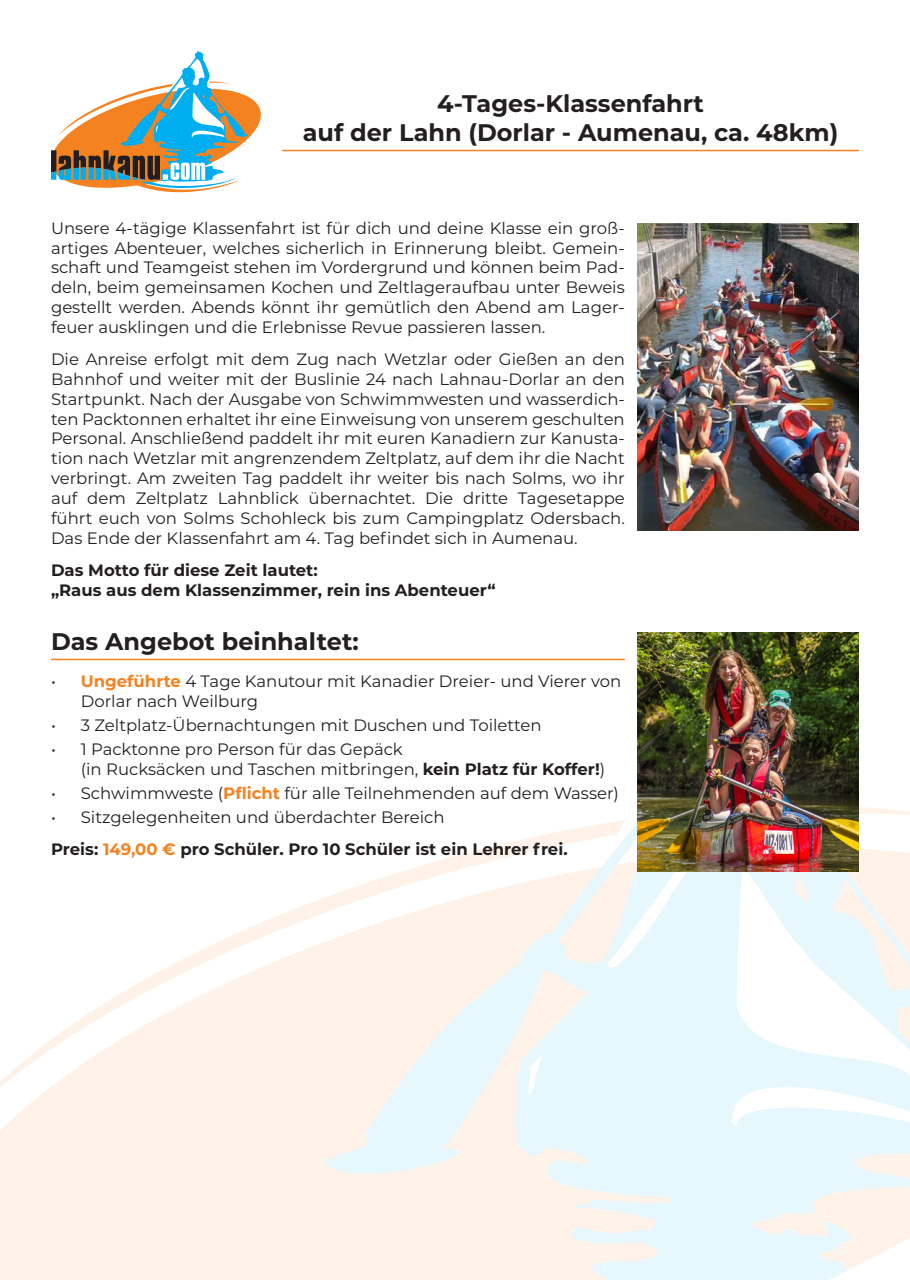
<style>
.page{position:relative;width:910px;height:1280px;background:#fff}
.page>*{position:absolute;margin:0;border:0;box-sizing:border-box;transform-origin:0 0}
.t1{font:700 24px/28.8px "Montserrat";color:#231f20;text-align:center}
.t2{font:16.5px/19.8px "Montserrat";color:#231f20;text-align:justify}
.t3{font:700 16.5px/19.8px "Montserrat";color:#231f20}
.s1{font-weight:700;color:#f58220}
.s2{font-weight:700}
.s3{font-weight:400}
.s4{color:#f58220}
</style>
<div class="page">
<svg style="left:51px;top:51px;width:210px;height:141px"></svg>
<hr style="left:282px;top:150px;width:577px;height:1px;background:#f58220">
<div style="left:0;top:1115px;width:325px;height:165px;background:#fef2e9"></div>
<svg style="left:325px;top:632px;width:313px;height:648px"></svg>
<svg style="left:0;top:806px;width:910px;height:309px"></svg>
<svg style="left:527px;top:841px;width:383px;height:439px;fill:#e6f7fd"></svg>
<hr style="left:51px;top:659px;width:574px;height:1px;background:#f58220">
<img style="left:638px;top:223px;width:221px;height:307px">
<img style="left:638px;top:632px;width:221px;height:240px">
<h1 class="t1" style="left:303px;top:88px;width:537px">4-Tages-Klassenfahrt<br>auf der Lahn (Dorlar - Aumenau, ca. 48km)</h1>
<p class="t2" style="left:51px;top:217px;width:575px">Unsere 4-tägige Klassenfahrt ist für dich und deine Klasse ein groß&shy;artiges Abenteuer, welches sicherlich in Erinnerung bleibt. Gemein&shy;schaft und Teamgeist stehen im Vordergrund und können beim Pad&shy;deln, beim gemeinsamen Kochen und Zeltlageraufbau unter Beweis gestellt werden. Abends könnt ihr gemütlich den Abend am Lager&shy;feuer ausklingen und die Erlebnisse Revue passieren lassen.</p>
<p class="t2" style="left:51px;top:349px;width:575px">Die Anreise erfolgt mit dem Zug nach Wetzlar oder Gießen an den Bahnhof und weiter mit der Buslinie 24 nach Lahnau-Dorlar an den Startpunkt. Nach der Ausgabe von Schwimmwesten und wasserdich&shy;ten Packtonnen erhaltet ihr eine Einweisung von unserem geschulten Personal. Anschließend paddelt ihr mit euren Kanadiern zur Kanusta&shy;tion nach Wetzlar mit angrenzendem Zeltplatz, auf dem ihr die Nacht verbringt. Am zweiten Tag paddelt ihr weiter bis nach Solms, wo ihr auf dem Zeltplatz Lahnblick übernachtet. Die dritte Tagesetappe führt euch von Solms Schohleck bis zum Campingplatz Odersbach.<br>Das Ende der Klassenfahrt am 4. Tag befindet sich in Aumenau.</p>
<p class="t3" style="left:51px;top:559px;width:446px">Das Motto für diese Zeit lautet:<br>„Raus aus dem Klassenzimmer, rein ins Abenteuer“</p>
<h1 class="t1" style="left:51px;top:626px;width:309px">Das Angebot beinhaltet:</h1>
<p class="t2" style="left:81px;top:671px;width:542px;text-indent:-30px">• <span class="s1">Ungeführte</span> 4 Tage Kanutour mit Kanadier Dreier- und Vierer von<br>Dorlar nach Weilburg</p>
<p class="t2" style="left:51px;top:714px;width:492px">• 3 Zeltplatz-Übernachtungen mit Duschen und Toiletten</p>
<p class="t2" style="left:81px;top:738px;width:526px;text-indent:-30px">• 1 Packtonne pro Person für das Gepäck<br>(in Rucksäcken und Taschen mitbringen, <span class="s2">kein Platz für Koffer!</span>)</p>
<p class="t2" style="left:51px;top:782px;width:569px">• Schwimmweste (<span class="s1">Pflicht</span> für alle Teilnehmenden auf dem Wasser)</p>
<p class="t3" style="left:51px;top:800px;width:518px;line-height:32.5px"><span class="s3">• Sitzgelegenheiten und überdachter Bereich<br></span>Preis: <span class="s4">149,00 €</span> pro Schüler. Pro 10 Schüler ist ein Lehrer frei.</p>
</div>
